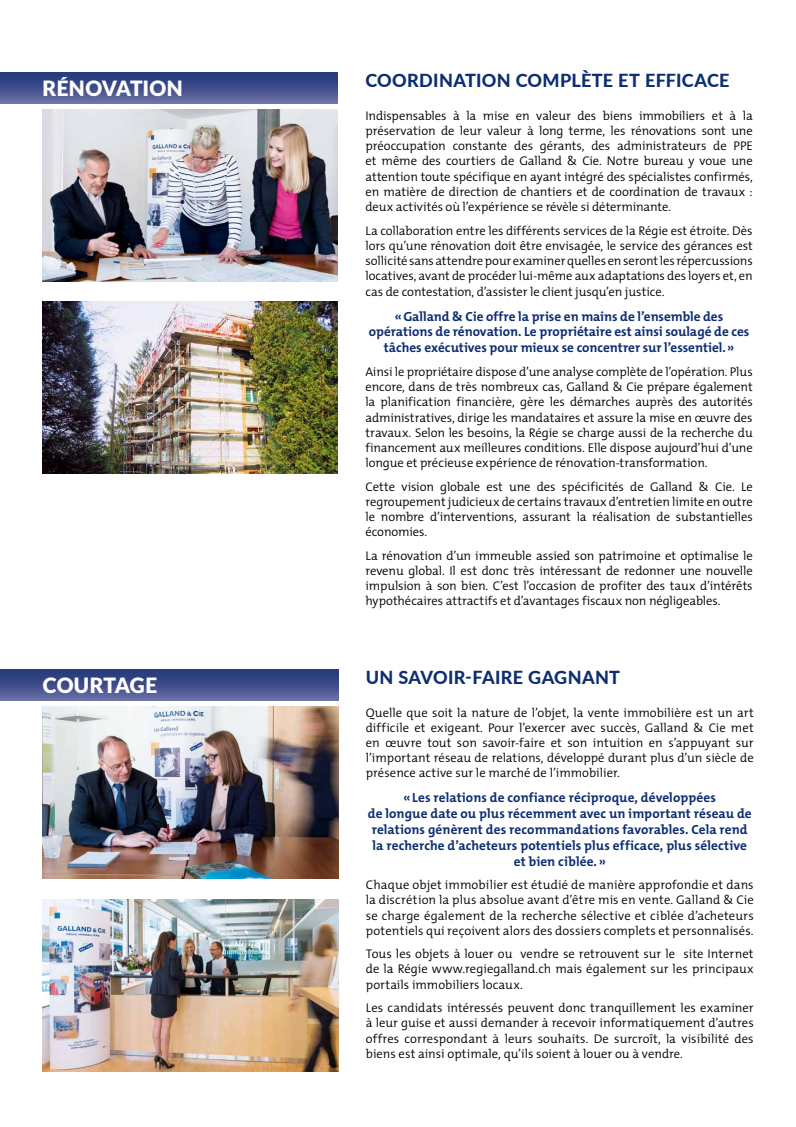
<style>
.page{position:relative;width:796px;height:1127px;background:#fff}
.page>*{position:absolute;margin:0;border:0;box-sizing:border-box;transform-origin:0 0}
.t1{font:900 21px "Lato";color:#fff}
.t2{font:800 18px "Lato";letter-spacing:.015em;color:#0e2e72}
.t3{font:700 13.35px/15.9px "The Mix B7";letter-spacing:.005em;color:#0e2e72;text-align:center}
.t4{font:300 12.6px/15.1px "The Mix";color:#000;text-align:justify}
</style>
<div class="page">
<div style="left:0;top:670px;width:338px;height:30px;background:linear-gradient(to bottom,#1e3377,#646aa1)"></div>
<img style="left:43px;top:707px;width:295px;height:172px">
<img style="left:43px;top:899px;width:295px;height:172px">
<svg style="left:0;top:72px;width:337px;height:31px"></svg>
<img style="left:43px;top:109px;width:294px;height:172px">
<img style="left:43px;top:302px;width:294px;height:172px">
<h1 class="t1" style="left:43px;top:76px;width:142px">RÉNOVATION</h1>
<h1 class="t1" style="left:43px;top:673px;width:116px">COURTAGE</h1>
<h2 class="t2" style="left:365px;top:67px;width:15px">COO</h2>
<h2 class="t2" style="left:407px;top:67px;width:323px">RDINATION COMPLÈTE ET EFFICACE</h2>
<p class="t4" style="left:365px;top:108px;width:388px">Indispensables à la mise en valeur des biens immobiliers et à la préservation de leur valeur à long terme, les rénovations sont une préoccupation constante des gérants, des administrateurs de PPE et même des courtiers de Galland &amp; Cie. Notre bureau y voue une attention toute spécifique en ayant intégré des spécialistes confirmés, en matière de direction de chantiers et de coordination de travaux : deux activités où l’expérience se révèle si déterminante.</p>
<p class="t4" style="left:365px;top:222px;width:388px">La collaboration entre les différents services de la Régie est étroite. Dès lors qu’une rénovation doit être envisagée, le service des gérances est sollicité sans attendre pour examiner quelles en seront les répercussions locatives, avant de procéder lui-même aux adaptations des loyers et, en cas de contestation, d’assister le client jusqu’en justice.</p>
<p class="t3" style="left:368px;top:308px;width:382px">«Galland &amp; Cie offre la prise en mains de l’ensemble des opérations de rénovation. Le propriétaire est ainsi soulagé de ces tâches exécutives pour mieux se concentrer sur l’essentiel.»</p>
<p class="t4" style="left:365px;top:364px;width:388px">Ainsi le propriétaire dispose d’une analyse complète de l’opération. Plus encore, dans de très nombreux cas, Galland &amp; Cie prépare également la planification financière, gère les démarches auprès des autorités administratives, dirige les mandataires et assure la mise en œuvre des travaux. Selon les besoins, la Régie se charge aussi de la recherche du financement aux meilleures conditions. Elle dispose aujourd’hui d’une longue et précieuse expérience de rénovation-transformation.</p>
<p class="t4" style="left:365px;top:478px;width:388px">Cette vision globale est une des spécificités de Galland &amp; Cie. Le regroupement judicieux de certains travaux d’entretien limite en outre le nombre d’interventions, assurant la réalisation de substantielles économies.</p>
<p class="t4" style="left:365px;top:548px;width:388px">La rénovation d’un immeuble assied son patrimoine et optimalise le revenu global. Il est donc très intéressant de redonner une nouvelle impulsion à son bien. C’est l’occasion de profiter des taux d’intérêts hypothécaires attractifs et d’avantages fiscaux non négligeables.</p>
<h2 class="t2" style="left:365px;top:664px;width:255px">UN SAVOIR-FAIRE GAGNANT</h2>
<p class="t4" style="left:365px;top:704px;width:389px">Quelle que soit la nature de l’objet, la vente immobilière est un art difficile et exigeant. Pour l’exercer avec succès, Galland &amp; Cie met en œuvre tout son savoir-faire et son intuition en s’appuyant sur l’important réseau de relations, développé durant plus d’un siècle de présence active sur le marché de l’immobilier.</p>
<p class="t3" style="left:367px;top:789px;width:385px">«Les relations de confiance réciproque, développées<br>de longue date ou plus récemment avec un important réseau de relations génèrent des recommandations favorables. Cela rend la recherche d’acheteurs potentiels plus efficace, plus sélective et bien ciblée.»</p>
<p class="t4" style="left:365px;top:877px;width:389px">Chaque objet immobilier est étudié de manière approfondie et dans la discrétion la plus absolue avant d’être mis en vente. Galland &amp; Cie se charge également de la recherche sélective et ciblée d’acheteurs potentiels qui reçoivent alors des dossiers complets et personnalisés.</p>
<p class="t4" style="left:365px;top:946px;width:389px">Tous les objets à louer ou vendre se retrouvent sur le site Internet de la Régie www.regiegalland.ch mais également sur les principaux portails immobiliers locaux.</p>
<p class="t4" style="left:365px;top:1000px;width:389px">Les candidats intéressés peuvent donc tranquillement les examiner à leur guise et aussi demander à recevoir informatiquement d’autres offres correspondant à leurs souhaits. De surcroît, la visibilité des biens est ainsi optimale, qu’ils soient à louer ou à vendre.</p>
</div>
